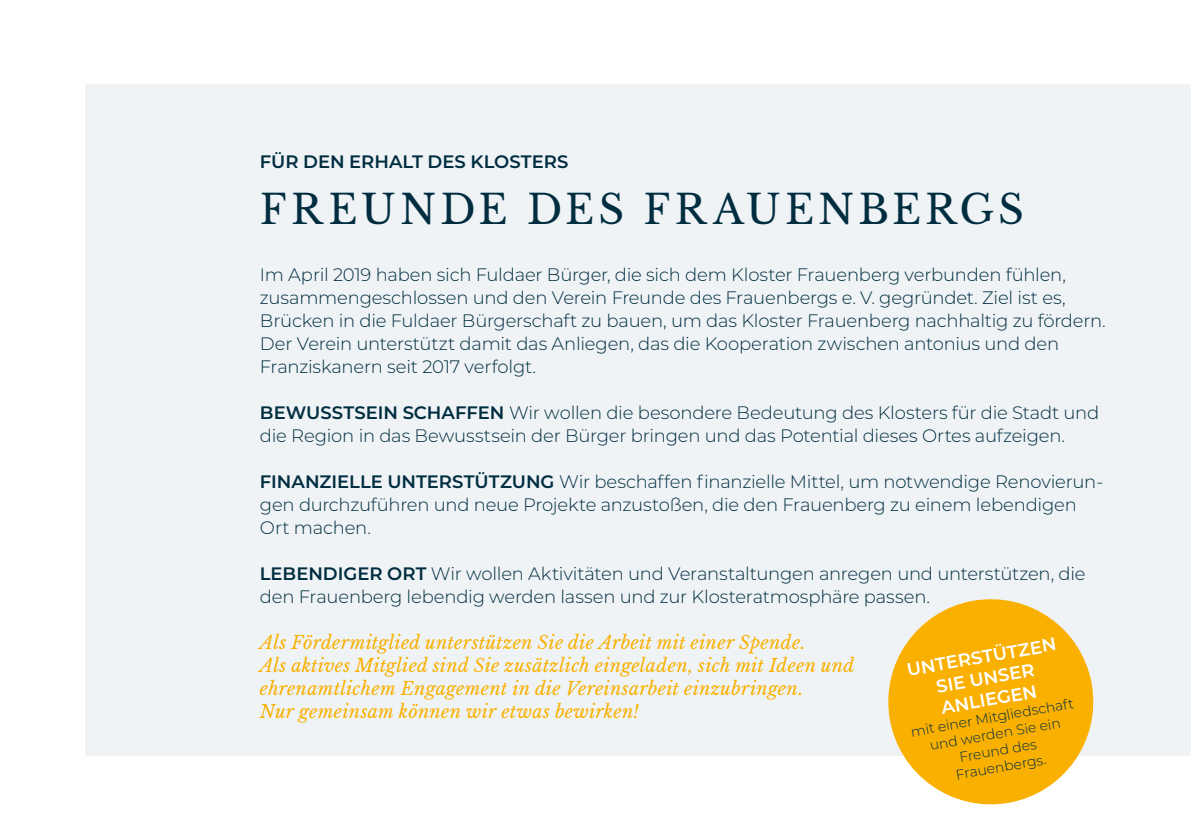
<style>
.page{position:relative;width:1191px;height:840px;background:#fff}
.page>*{position:absolute;margin:0;border:0;box-sizing:border-box;transform-origin:0 0}
.t1{font:40px "Libre Baskerville";letter-spacing:.105em;color:#002d40}
.t2{font:300 18px/23px "Montserrat";letter-spacing:-.01em;color:#002d40}
.t3{font:italic 18px/23px "Libre Baskerville";letter-spacing:.015em;color:#f9b000}
.t4{font:600 18px/21.6px "Montserrat";color:#fff;text-align:center}
.t5{font:600 18px "Montserrat";color:#002d40}
.t6{font:300 14px/16.8px "Montserrat";color:#002d40;text-align:center}
.s1{font-weight:600}
</style>
<div class="page">
<div style="left:85px;top:84px;width:1106px;height:671px;background:#eff3f6"></div>
<svg style="left:880px;top:599px;width:221px;height:206px;fill:#f9b000"></svg>
<p class="t5" style="left:260px;top:149px;width:310px">FÜR DEN ERHALT DES KLOSTERS</p>
<h1 class="t1" style="left:260px;top:185px;width:765px">FREUNDE DES FRAUENBERGS</h1>
<p class="t2" style="left:260px;top:262px;width:847px">Im April 2019 haben sich Fuldaer Bürger, die sich dem Kloster Frauenberg verbunden fühlen, zusammengeschlossen und den Verein Freunde des Frauenbergs e. V. gegründet. Ziel ist es, Brücken in die Fuldaer Bürgerschaft zu bauen, um das Kloster Frauenberg nachhaltig zu fördern.<br>Der Verein unterstützt damit das Anliegen, das die Kooperation zwischen antonius und den Franziskanern seit 2017 verfolgt.</p>
<p class="t2" style="left:260px;top:400px;width:841px"><span class="s1">BEWUSSTSEIN SCHAFFEN</span> Wir wollen die besondere Bedeutung des Klosters für die Stadt und die Region in das Bewusstsein der Bürger bringen und das Potential dieses Ortes aufzeigen.</p>
<p class="t2" style="left:260px;top:469px;width:844px"><span class="s1">FINANZIELLE UNTERSTÜTZUNG</span> Wir beschaffen finanzielle Mittel, um notwendige Renovierun&shy;gen durchzuführen und neue Projekte anzustoßen, die den Frauenberg zu einem lebendigen<br>Ort machen.</p>
<p class="t2" style="left:260px;top:561px;width:827px"><span class="s1">LEBENDIGER ORT</span> Wir wollen Aktivitäten und Veranstaltungen anregen und unterstützen, die den Frauenberg lebendig werden lassen und zur Klosteratmosphäre passen.</p>
<p class="t3" style="left:260px;top:631px;width:596px">Als Fördermitglied unterstützen Sie die Arbeit mit einer Spende.<br>Als aktives Mitglied sind Sie zusätzlich eingeladen, sich mit Ideen und ehrenamtlichem Engagement in die Vereinsarbeit einzubringen.<br>Nur gemeinsam können wir etwas bewirken!</p>
<p class="t4" style="left:905px;top:658px;width:153px;rotate:-10deg">UNTERSTÜTZEN<br>SIE UNSER<br>ANLIEGEN</p>
<p class="t6" style="left:909px;top:722px;width:167px;rotate:-10deg">mit einer Mitgliedschaft und werden Sie ein<br>Freund des<br>Frauenbergs.</p>
</div>
